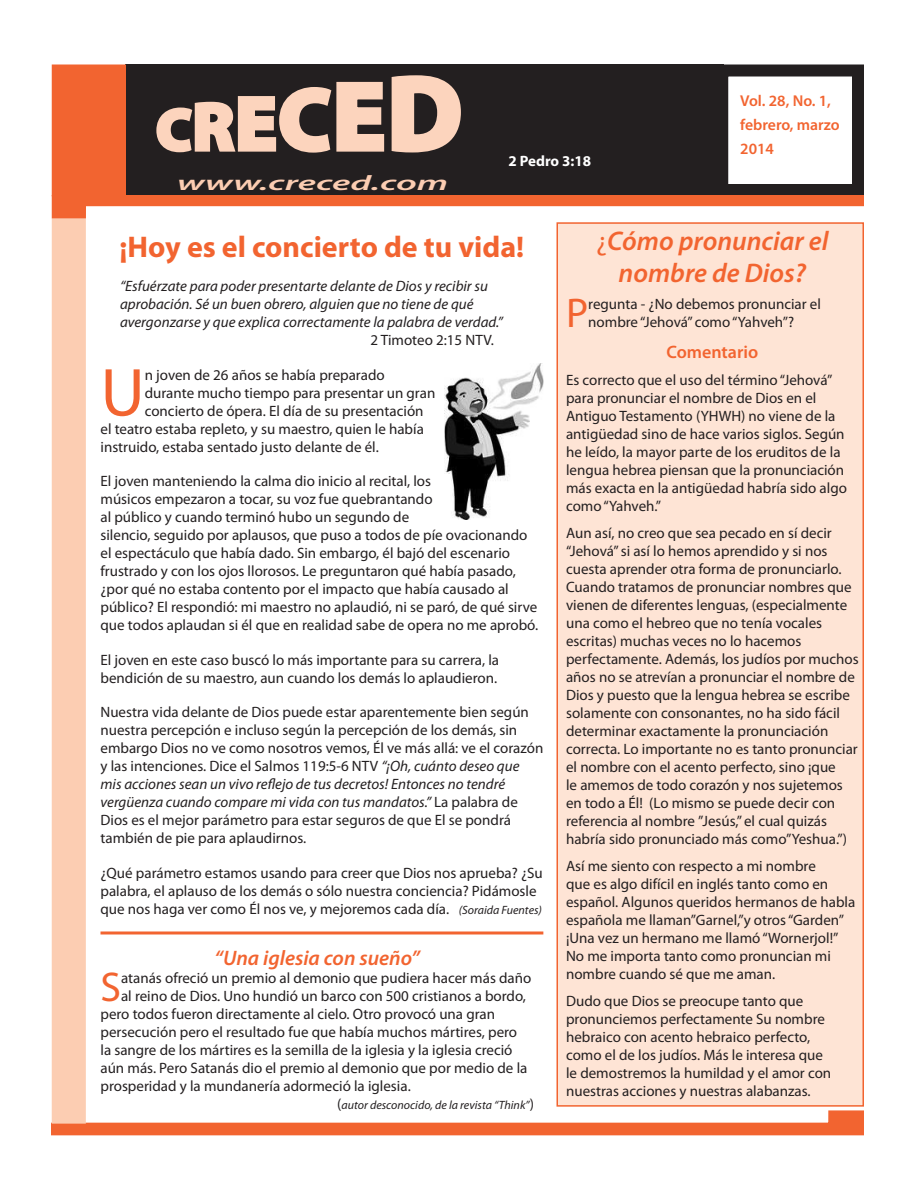
<style>
.page{position:relative;width:918px;height:1188px;background:#fff}
.page>*{position:absolute;margin:0;border:0;box-sizing:border-box;transform-origin:0 0}
.t1{font:68.4px "Myriad Pro";color:#f26430}
.t2{font:900 60px "Myriad Pro";color:#fcd4bd}
.t3{font:41.7px "Myriad Pro";color:#f26430}
.t4{font:700 30px "Myriad Pro";color:#f26430}
.t5{font:italic 600 27px/32.4px "Myriad Pro";color:#f26430;text-align:center}
.t6{font:italic 600 21px "Myriad Pro";color:#f26430}
.t7{font:italic 600 21px "Myriad Pro";color:#fccdb2;scale:1.82 1}
.t8{font:600 18px "Myriad Pro";color:#f26430}
.Masthead{font:600 15.75px/24px "Myriad Pro";color:#f26430}
.t9{font:15px/18px "Myriad Pro";color:#231f20}
.t10{font:italic 15px "Myriad Pro";color:#231f20}
.Masthead-2{font:700 15px "Myriad Pro";color:#fff}
.t11{font:italic 12px "Myriad Pro";color:#231f20}
.s1{font-size:69px}
.s2{font-size:78px}
.s3{font-size:90px}
.s4{font-size:99px}
.s5{font-size:108px}
.s6{font-style:italic}
.s7{font-style:italic;font-size:12px}
.s8{font-style:normal;font-size:15px}
.s9{font-weight:400;font-style:normal}
</style>
<div class="page">
<div style="left:557px;top:223px;width:306px;height:883px;background:#fee4d5"></div>
<div style="left:556px;top:222px;width:308px;height:885px;border:2px solid #f26430"></div>
<div style="left:125px;top:64px;width:599px;height:132px;background:#231f20"></div>
<svg style="left:51px;top:1110px;width:813px;height:26px"></svg>
<div style="left:52px;top:218px;width:34px;height:906px;background:#fccdb2"></div>
<div style="left:52px;top:65px;width:73px;height:131px;background:#f26430"></div>
<div style="left:52px;top:64px;width:74px;height:132px;border:2px solid #f26430"></div>
<div style="left:716px;top:64px;width:148px;height:132px;border:12px solid #231f20"></div>
<svg style="left:156px;top:75px;width:305px;height:78px"></svg>
<svg style="left:52px;top:195px;width:812px;height:23px"></svg>
<img style="left:444px;top:363px;width:100px;height:157px">
<hr style="left:100px;top:931px;width:443px;height:3px;background:#f26430">
<p class="t2" style="left:156px;top:90px;width:309px">C<span class="s1">R</span><span class="s2">E</span><span class="s3">C</span><span class="s4">E</span><span class="s5">D</span></p>
<p class="t7" style="left:177px;top:169px;width:150px">www.creced.com</p>
<p class="Masthead-2" style="left:508px;top:151px;width:84px">2 Pedro 3:18</p>
<p class="Masthead" style="left:740px;top:89px;width:101px">Vol. 28, No. 1, febrero, marzo<br>2014</p>
<p class="t4" style="left:120px;top:227px;width:406px">¡Hoy es el concierto de tu vida!</p>
<p class="t10" style="left:120px;top:277px;width:369px">“Esfuérzate para poder presentarte delante de Dios y recibir su</p>
<p class="t10" style="left:120px;top:295px;width:355px">aprobación. Sé un buen obrero, alguien que no tiene de qué</p>
<p class="t10" style="left:120px;top:313px;width:384px">avergonzarse y que explica correctamente la palabra de verdad.”</p>
<p class="t9" style="left:370px;top:331px;width:125px">2 Timoteo 2:15 NTV.</p>
<p class="t1" style="left:100px;top:350px;width:46px">U</p>
<p class="t9" style="left:145px;top:365px;width:241px">n joven de 26 años se había preparado</p>
<p class="t9" style="left:145px;top:383px;width:292px">durante mucho tiempo para presentar un gran</p>
<p class="t9" style="left:145px;top:401px;width:280px">concierto de ópera. El día de su presentación</p>
<p class="t9" style="left:100px;top:419px;width:325px">el teatro estaba repleto, y su maestro, quien le había</p>
<p class="t9" style="left:100px;top:437px;width:280px">instruido, estaba sentado justo delante de él.</p>
<p class="t9" style="left:100px;top:472px;width:439px">El joven manteniendo la calma dio inicio al recital, los<br>músicos empezaron a tocar, su voz fue quebrantando<br>al público y cuando terminó hubo un segundo de<br>silencio, seguido por aplausos, que puso a todos de píe ovacionando el espectáculo que había dado. Sin embargo, él bajó del escenario frustrado y con los ojos llorosos. Le preguntaron qué había pasado, ¿por qué no estaba contento por el impacto que había causado al público? El respondió: mi maestro no aplaudió, ni se paró, de qué sirve que todos aplaudan si él que en realidad sabe de opera no me aprobó.</p>
<p class="t9" style="left:100px;top:650px;width:400px">El joven en este caso buscó lo más importante para su carrera, la bendición de su maestro, aun cuando los demás lo aplaudieron.</p>
<p class="t9" style="left:100px;top:703px;width:444px">Nuestra vida delante de Dios puede estar aparentemente bien según nuestra percepción e incluso según la percepción de los demás, sin embargo Dios no ve como nosotros vemos, Él ve más allá: ve el corazón y las intenciones. Dice el Salmos 119:5-6 NTV <span class="s6">“¡Oh, cuánto deseo que mis acciones sean un vivo reflejo de tus decretos! Entonces no tendré vergüenza cuando compare mi vida con tus mandatos.”</span> La palabra de Dios es el mejor parámetro para estar seguros de que El se pondrá también de pie para aplaudirnos.</p>
<p class="t9" style="left:100px;top:863px;width:444px">¿Qué parámetro estamos usando para creer que Dios nos aprueba? ¿Su palabra, el aplauso de los demás o sólo nuestra conciencia? Pidámosle que nos haga ver como Él nos ve, y mejoremos cada día. <span class="s7">(Soraida Fuentes)</span></p>
<p class="t6" style="left:215px;top:945px;width:207px">“Una iglesia con sueño”</p>
<p class="t3" style="left:100px;top:962px;width:22px">S</p>
<p class="t9" style="left:121px;top:969px;width:412px">atanás ofreció un premio al demonio que pudiera hacer más daño</p>
<p class="t9" style="left:121px;top:987px;width:407px">al reino de Dios. Uno hundió un barco con 500 cristianos a bordo,</p>
<p class="t9" style="left:100px;top:1005px;width:396px">pero todos fueron directamente al cielo. Otro provocó una gran</p>
<p class="t9" style="left:100px;top:1023px;width:418px">persecución pero el resultado fue que había muchos mártires, pero</p>
<p class="t9" style="left:100px;top:1041px;width:414px">la sangre de los mártires es la semilla de la iglesia y la iglesia creció</p>
<p class="t9" style="left:100px;top:1059px;width:428px">aún más. Pero Satanás dio el premio al demonio que por medio de la</p>
<p class="t9" style="left:100px;top:1077px;width:312px">prosperidad y la mundanería adormeció la iglesia.</p>
<p class="t11" style="left:337px;top:1098px;width:198px"><span class="s8">(</span>autor desconocido, de la revista “Think”<span class="s8">)</span></p>
<p class="t5" style="left:596px;top:224px;width:234px"><span class="s9">¿</span>Cómo pronunciar el nombre de Dios?</p>
<p class="t3" style="left:566px;top:287px;width:24px">P</p>
<p class="t9" style="left:588px;top:295px;width:234px">regunta - ¿No debemos pronunciar el nombre “Jehová” como “Yahveh”?</p>
<p class="t8" style="left:666px;top:340px;width:93px">Comentario</p>
<p class="t9" style="left:566px;top:370px;width:282px">Es correcto que el uso del término “Jehová” para pronunciar el nombre de Dios en el Antiguo Testamento (YHWH) no viene de la antigüedad sino de hace varios siglos. Según he leído, la mayor parte de los eruditos de la lengua hebrea piensan que la pronunciación más exacta en la antigüedad habría sido algo como “Yahveh.”</p>
<p class="t9" style="left:566px;top:523px;width:294px">Aun así, no creo que sea pecado en sí decir “Jehová” si así lo hemos aprendido y si nos cuesta aprender otra forma de pronunciarlo.<br>Cuando tratamos de pronunciar nombres que vienen de diferentes lenguas, (especialmente una como el hebreo que no tenía vocales escritas) muchas veces no lo hacemos perfectamente. Además, los judíos por muchos años no se atrevían a pronunciar el nombre de Dios y puesto que la lengua hebrea se escribe solamente con consonantes, no ha sido fácil determinar exactamente la pronunciación correcta. Lo importante no es tanto pronunciar el nombre con el acento perfecto, sino ¡que<br>le amemos de todo corazón y nos sujetemos en todo a Él! (Lo mismo se puede decir con referencia al nombre ”Jesús,” el cual quizás habría sido pronunciado más como”Yeshua.”)</p>
<p class="t9" style="left:566px;top:856px;width:291px">Así me siento con respecto a mi nombre<br>que es algo difícil en inglés tanto como en español. Algunos queridos hermanos de habla española me llaman”Garnel,”y otros “Garden” ¡Una vez un hermano me llamó “Wornerjol!” No me importa tanto como pronuncian mi nombre cuando sé que me aman.</p>
<p class="t9" style="left:566px;top:991px;width:267px">Dudo que Dios se preocupe tanto que pronunciemos perfectamente Su nombre hebraico con acento hebraico perfecto, como el de los judíos. Más le interesa que le demostremos la humildad y el amor con nuestras acciones y nuestras alabanzas.</p>
</div>
